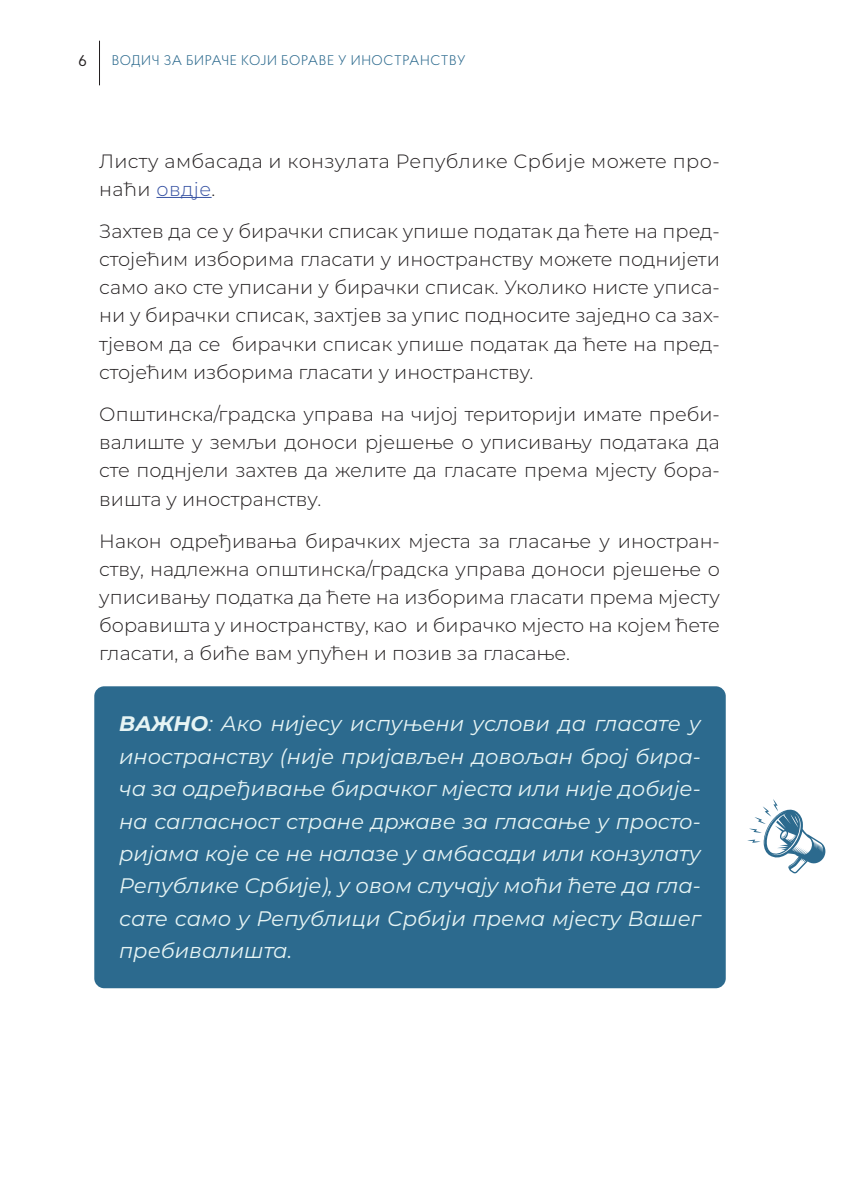
<style>
.page{position:relative;width:844px;height:1191px;background:#fff}
.page>*{position:absolute;margin:0;border:0;box-sizing:border-box;transform-origin:0 0}
.t1{font:italic 21px/32.4px "Montserrat";color:#e6f4f4;text-align:justify}
.t2{font:300 19.25px/28px "Montserrat";color:#231f20;text-align:justify}
.t3{font:300 19.25px/28px "Montserrat";letter-spacing:.025em;color:#231f20}
.t4{font:15.75px "Proba Pro";color:#231f20}
.t5{font:300 14px "Proba Pro";letter-spacing:.04em;color:#2c6a8e}
.s1{color:#3853a3}
.s2{font-weight:700}
</style>
<div class="page">
<hr style="left:99px;top:41px;width:1px;height:44px;background:#231f20">
<hr style="left:156px;top:197px;width:55px;height:1px;background:#3853a3">
<div style="left:94px;top:686px;width:631px;height:302px;background:#2c6a8e;border-radius:10px"></div>
<svg style="left:747px;top:799px;width:79px;height:74px"></svg>
<p class="t4" style="left:78px;top:51px;width:10px">6</p>
<p class="t5" style="left:112px;top:51px;width:355px">ВОДИЧ ЗА БИРАЧЕ КОЈИ БОРАВЕ У ИНОСТРАНСТВУ</p>
<p class="t3" style="left:99px;top:146px;width:622px">Листу амбасада и конзулата Републике Србије можете про&shy;наћи <span class="s1">овдје</span>.</p>
<p class="t2" style="left:99px;top:217px;width:622px">Захтев да се у бирачки списак упише податак да ћете на пред&shy;стојећим изборима гласати у иностранству можете поднијети само ако сте уписани у бирачки списак. Уколико нисте уписа&shy;ни у бирачки списак, захтјев за упис подносите заједно са зах&shy;тјевом да се бирачки списак упише податак да ћете на пред&shy;стојећим изборима гласати у иностранству.</p>
<p class="t2" style="left:99px;top:400px;width:622px">Општинска/градска управа на чијој територији имате преби&shy;валиште у земљи доноси рјешење о уписивању података да сте поднјели захтев да желите да гласате према мјесту бора&shy;вишта у иностранству.</p>
<p class="t2" style="left:99px;top:527px;width:622px">Након одређивања бирачких мјеста за гласање у иностран&shy;ству, надлежна општинска/градска управа доноси рјешење о уписивању податка да ћете на изборима гласати према мјесту боравишта у иностранству, као и бирачко мјесто на којем ћете гласати, а биће вам упућен и позив за гласање.</p>
<p class="t1" style="left:119px;top:707px;width:583px"><span class="s2">ВАЖНО</span>: Ако нијесу испуњени услови да гласате у иностранству (није пријављен довољан број бира&shy;ча за одређивање бирачког мјеста или није добије&shy;на сагласност стране државе за гласање у просто&shy;ријама које се не налазе у амбасади или конзулату Републике Србије), у овом случају моћи ћете да гла&shy;сате само у Републици Србији према мјесту Вашег пребивалишта.</p>
</div>
